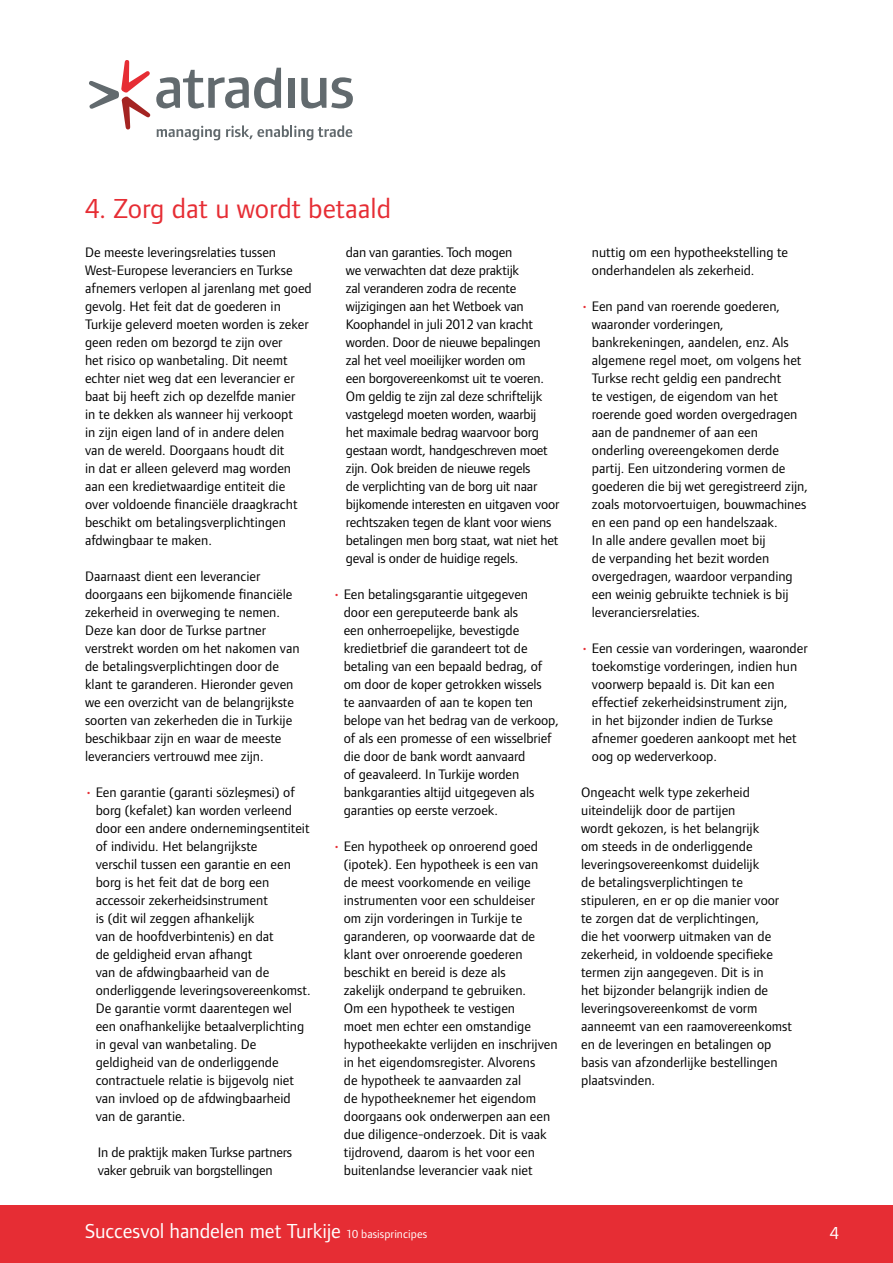
<style>
.page{position:relative;width:893px;height:1263px;background:#fff}
.page>*{position:absolute;margin:0;border:0;box-sizing:border-box;transform-origin:0 0}
.t1{font:28.5px "Foundry Form Sans";color:#e62d34}
.t2{font:21px "Foundry Form Sans";letter-spacing:-.005em;color:#fff}
.t3{font:18px "Foundry Form Sans";color:#fff}
.t4{font:14.25px/18px "Foundry Form Sans";color:#000}
.s1{color:#e62d34}
.s2{font-size:12px}
</style>
<div class="page">
<div style="left:0;top:1205px;width:893px;height:58px;background:#e62d34"></div>
<svg style="left:89px;top:60px;width:264px;height:80px"></svg>
<h1 class="t1" style="left:85px;top:193px;width:308px">4. Zorg dat u wordt betaald</h1>
<p class="t4" style="left:85px;top:243px;width:228px">De meeste leveringsrelaties tussen West-Europese leveranciers en Turkse afnemers verlopen al jarenlang met goed gevolg. Het feit dat de goederen in Turkije geleverd moeten worden is zeker geen reden om bezorgd te zijn over<br>het risico op wanbetaling. Dit neemt echter niet weg dat een leverancier er baat bij heeft zich op dezelfde manier<br>in te dekken als wanneer hij verkoopt<br>in zijn eigen land of in andere delen<br>van de wereld. Doorgaans houdt dit<br>in dat er alleen geleverd mag worden aan een kredietwaardige entiteit die over voldoende financiële draagkracht beschikt om betalingsverplichtingen afdwingbaar te maken.</p>
<p class="t4" style="left:85px;top:567px;width:216px">Daarnaast dient een leverancier doorgaans een bijkomende financiële zekerheid in overweging te nemen.<br>Deze kan door de Turkse partner verstrekt worden om het nakomen van de betalingsverplichtingen door de klant te garanderen. Hieronder geven we een overzicht van de belangrijkste soorten van zekerheden die in Turkije beschikbaar zijn en waar de meeste leveranciers vertrouwd mee zijn.</p>
<p class="t4" style="left:96px;top:783px;width:216px;text-indent:-11px"><span class="s1">•</span> Een garantie (garanti sözle¸smesi) of borg (kefalet) kan worden verleend door een andere ondernemingsentiteit of individu. Het belangrijkste<br>verschil tussen een garantie en een borg is het feit dat de borg een accessoir zekerheidsinstrument<br>is (dit wil zeggen afhankelijk<br>van de hoofdverbintenis) en dat<br>de geldigheid ervan afhangt<br>van de afdwingbaarheid van de onderliggende leveringsovereenkomst.<br>De garantie vormt daarentegen wel een onafhankelijke betaalverplichting in geval van wanbetaling. De geldigheid van de onderliggende contractuele relatie is bijgevolg niet van invloed op de afdwingbaarheid van de garantie.</p>
<p class="t4" style="left:98px;top:1143px;width:196px">In de praktijk maken Turkse partners vaker gebruik van borgstellingen</p>
<p class="t4" style="left:346px;top:243px;width:215px">dan van garanties. Toch mogen<br>we verwachten dat deze praktijk<br>zal veranderen zodra de recente wijzigingen aan het Wetboek van Koophandel in juli 2012 van kracht worden. Door de nieuwe bepalingen<br>zal het veel moeilijker worden om<br>een borgovereenkomst uit te voeren.<br>Om geldig te zijn zal deze schriftelijk vastgelegd moeten worden, waarbij<br>het maximale bedrag waarvoor borg gestaan wordt, handgeschreven moet zijn. Ook breiden de nieuwe regels<br>de verplichting van de borg uit naar bijkomende interesten en uitgaven voor rechtszaken tegen de klant voor wiens betalingen men borg staat, wat niet het geval is onder de huidige regels.</p>
<p class="t4" style="left:344px;top:585px;width:217px;text-indent:-11px"><span class="s1">•</span> Een betalingsgarantie uitgegeven<br>door een gereputeerde bank als<br>een onherroepelijke, bevestigde kredietbrief die garandeert tot de betaling van een bepaald bedrag, of om door de koper getrokken wissels<br>te aanvaarden of aan te kopen ten belope van het bedrag van de verkoop, of als een promesse of een wisselbrief die door de bank wordt aanvaard<br>of geavaleerd. In Turkije worden bankgaranties altijd uitgegeven als garanties op eerste verzoek.</p>
<p class="t4" style="left:344px;top:837px;width:215px;text-indent:-11px"><span class="s1">•</span> Een hypotheek op onroerend goed (ipotek). Een hypotheek is een van<br>de meest voorkomende en veilige instrumenten voor een schuldeiser<br>om zijn vorderingen in Turkije te garanderen, op voorwaarde dat de klant over onroerende goederen beschikt en bereid is deze als<br>zakelijk onderpand te gebruiken.<br>Om een hypotheek te vestigen<br>moet men echter een omstandige hypotheekakte verlijden en inschrijven in het eigendomsregister. Alvorens<br>de hypotheek te aanvaarden zal<br>de hypotheeknemer het eigendom doorgaans ook onderwerpen aan een due diligence-onderzoek. Dit is vaak tijdrovend, daarom is het voor een buitenlandse leverancier vaak niet</p>
<p class="t4" style="left:592px;top:243px;width:198px">nuttig om een hypotheekstelling te onderhandelen als zekerheid.</p>
<p class="t4" style="left:592px;top:297px;width:218px;text-indent:-11px"><span class="s1">•</span> Een pand van roerende goederen, waaronder vorderingen, bankrekeningen, aandelen, enz. Als algemene regel moet, om volgens het Turkse recht geldig een pandrecht<br>te vestigen, de eigendom van het roerende goed worden overgedragen aan de pandnemer of aan een onderling overeengekomen derde partij. Een uitzondering vormen de goederen die bij wet geregistreerd zijn, zoals motorvoertuigen, bouwmachines en een pand op een handelszaak.<br>In alle andere gevallen moet bij<br>de verpanding het bezit worden overgedragen, waardoor verpanding een weinig gebruikte techniek is bij leveranciersrelaties.</p>
<p class="t4" style="left:592px;top:639px;width:217px;text-indent:-11px"><span class="s1">•</span> Een cessie van vorderingen, waaronder toekomstige vorderingen, indien hun voorwerp bepaald is. Dit kan een effectief zekerheidsinstrument zijn,<br>in het bijzonder indien de Turkse afnemer goederen aankoopt met het oog op wederverkoop.</p>
<p class="t4" style="left:581px;top:783px;width:212px">Ongeacht welk type zekerheid uiteindelijk door de partijen<br>wordt gekozen, is het belangrijk<br>om steeds in de onderliggende leveringsovereenkomst duidelijk<br>de betalingsverplichtingen te stipuleren, en er op die manier voor te zorgen dat de verplichtingen,<br>die het voorwerp uitmaken van de zekerheid, in voldoende specifieke termen zijn aangegeven. Dit is in<br>het bijzonder belangrijk indien de leveringsovereenkomst de vorm aanneemt van een raamovereenkomst en de leveringen en betalingen op basis van afzonderlijke bestellingen plaatsvinden.</p>
<h2 class="t2" style="left:85px;top:1219px;width:344px">Succesvol handelen met Turkije <span class="s2">10 basisprincipes</span></h2>
<p class="t3" style="left:830px;top:1223px;width:10px">4</p>
</div>
